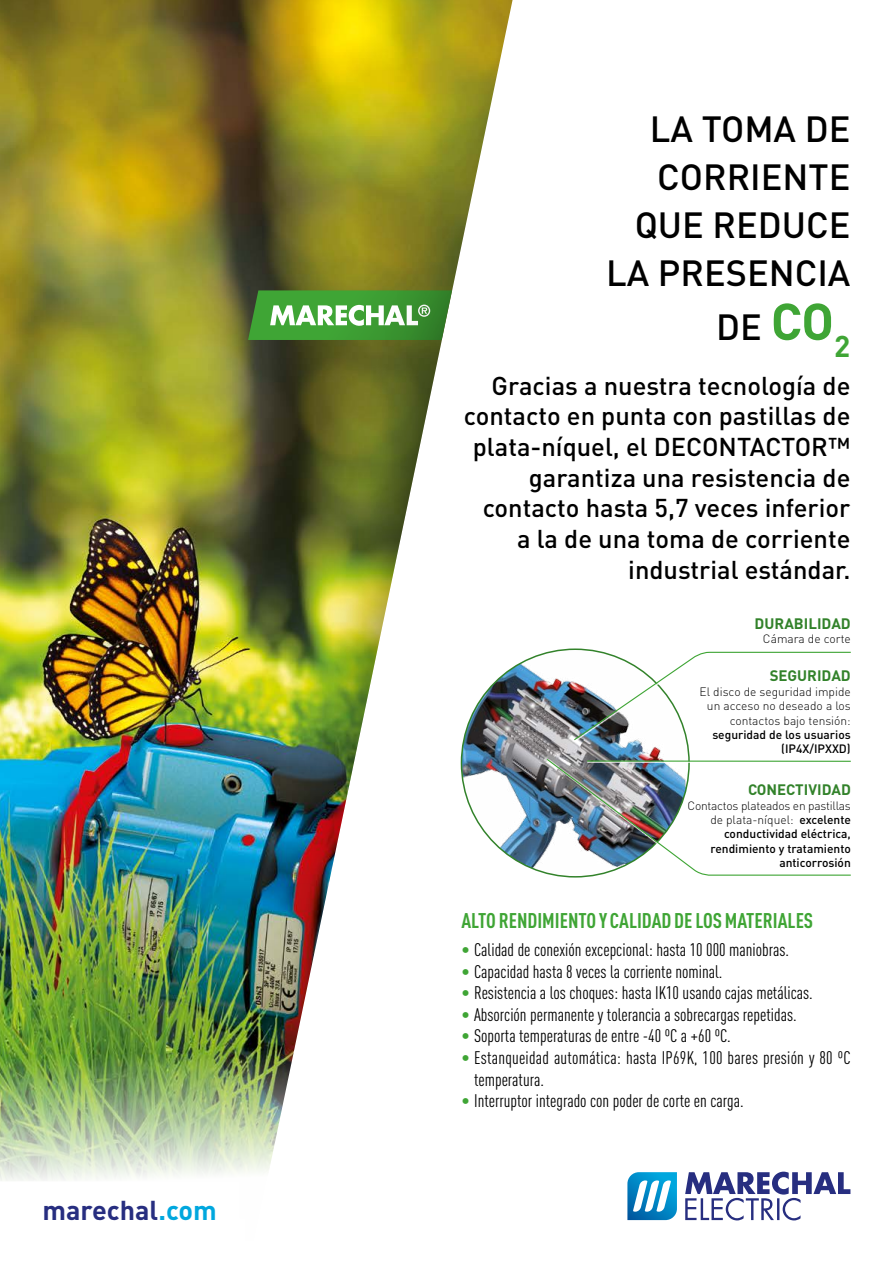
<style>
.page{position:relative;width:893px;height:1263px;background:#fff}
.page>*{position:absolute;margin:0;border:0;box-sizing:border-box;transform-origin:0 0}
.t1{font:500 36px/48px "DIN";color:#000;text-align:right}
.t2{font:700 27px "DIN";color:#272e80}
.t3{font:500 25.5px/30.6px "DIN Pro";color:#000;text-align:right}
.t4{font:700 21px "DIN Cond";color:#3fa535}
.t5{font:18px/21.6px "DIN Cond";color:#000}
.t6{font:700 15px "DIN Pro";color:#32822a}
.t7{font:500 12px/14.4px "DIN Pro";color:#000;text-align:right}
.t8{font:300 12px/14.4px "DIN";color:#000;text-align:right}
.t9{font:300 12px/14.4px "DIN";letter-spacing:-.02em;color:#000;text-align:right}
.s1{color:#00a7de}
.s2{font-family:"DIN Pro";font-weight:700;font-size:51px;color:#3fa535}
.s3{font-family:"DIN Pro";font-weight:500}
.s4{color:#3fa535}
</style>
<div class="page">
<img style="left:0;top:0;width:48px;height:1181px">
<img style="left:48px;top:0;width:469px;height:1180px">
<svg style="left:627px;top:1172px;width:50px;height:48px"></svg>
<svg style="left:685px;top:1171px;width:165px;height:49px"></svg>
<img style="left:461px;top:649px;width:228px;height:228px;border-radius:114px">
<img style="left:546px;top:758px;width:305px;height:118px">
<svg style="left:573px;top:651px;width:278px;height:90px"></svg>
<h2 class="t2" style="left:43px;top:1193px;width:176px">marechal<span class="s1">.com</span></h2>
<h1 class="t1" style="left:606px;top:104px;width:246px">LA TOMA DE<br>CORRIENTE<br>QUE REDUCE<br>LA PRESENCIA</h1>
<h1 class="t1" style="left:716px;top:302px;width:136px">DE <span class="s2">CO</span><sub>2</sub></h1>
<h3 class="t3" style="left:464px;top:369px;width:388px">Gracias a nuestra tecnología de contacto en punta con pastillas de plata-níquel, el DECONTACTOR™ garantiza una resistencia de contacto hasta 5,7 veces inferior a la de una toma de corriente industrial estándar.</h3>
<p class="t6" style="left:755px;top:613px;width:98px">DURABILIDAD</p>
<p class="t8" style="left:763px;top:631px;width:89px">Cámara de corte</p>
<p class="t6" style="left:770px;top:666px;width:83px">SEGURIDAD</p>
<p class="t8" style="left:700px;top:684px;width:153px">El disco de seguridad impide un acceso no deseado a los contactos bajo tensión:</p>
<p class="t7" style="left:712px;top:727px;width:140px">seguridad de los usuarios (IP4X/IPXXD)</p>
<p class="t6" style="left:748px;top:779px;width:104px">CONECTIVIDAD</p>
<p class="t9" style="left:688px;top:798px;width:165px">Contactos plateados en pastillas de plata-níquel: <span class="s3">excelente</span></p>
<p class="t7" style="left:710px;top:826px;width:142px">conductividad eléctrica, rendimiento y tratamiento anticorrosión</p>
<p class="t4" style="left:461px;top:908px;width:353px">ALTO RENDIMIENTO Y CALIDAD DE LOS MATERIALES</p>
<p class="t5" style="left:461px;top:938px;width:329px"><span class="s4">•</span> Calidad de conexión excepcional: hasta 10 000 maniobras.</p>
<p class="t5" style="left:461px;top:960px;width:263px"><span class="s4">•</span> Capacidad hasta 8 veces la corriente nominal.</p>
<p class="t5" style="left:461px;top:982px;width:353px"><span class="s4">•</span> Resistencia a los choques: hasta IK10 usando cajas metálicas.</p>
<p class="t5" style="left:461px;top:1003px;width:337px"><span class="s4">•</span> Absorción permanente y tolerancia a sobrecargas repetidas.</p>
<p class="t5" style="left:461px;top:1025px;width:271px"><span class="s4">•</span> Soporta temperaturas de entre -40 ºC a +60 ºC.</p>
<p class="t5" style="left:474px;top:1046px;width:378px;text-indent:-13px"><span class="s4">•</span> Estanqueidad automática: hasta IP69K, 100 bares presión y 80 ºC temperatura.</p>
<p class="t5" style="left:461px;top:1090px;width:284px"><span class="s4">•</span> Interruptor integrado con poder de corte en carga.</p>
</div>
